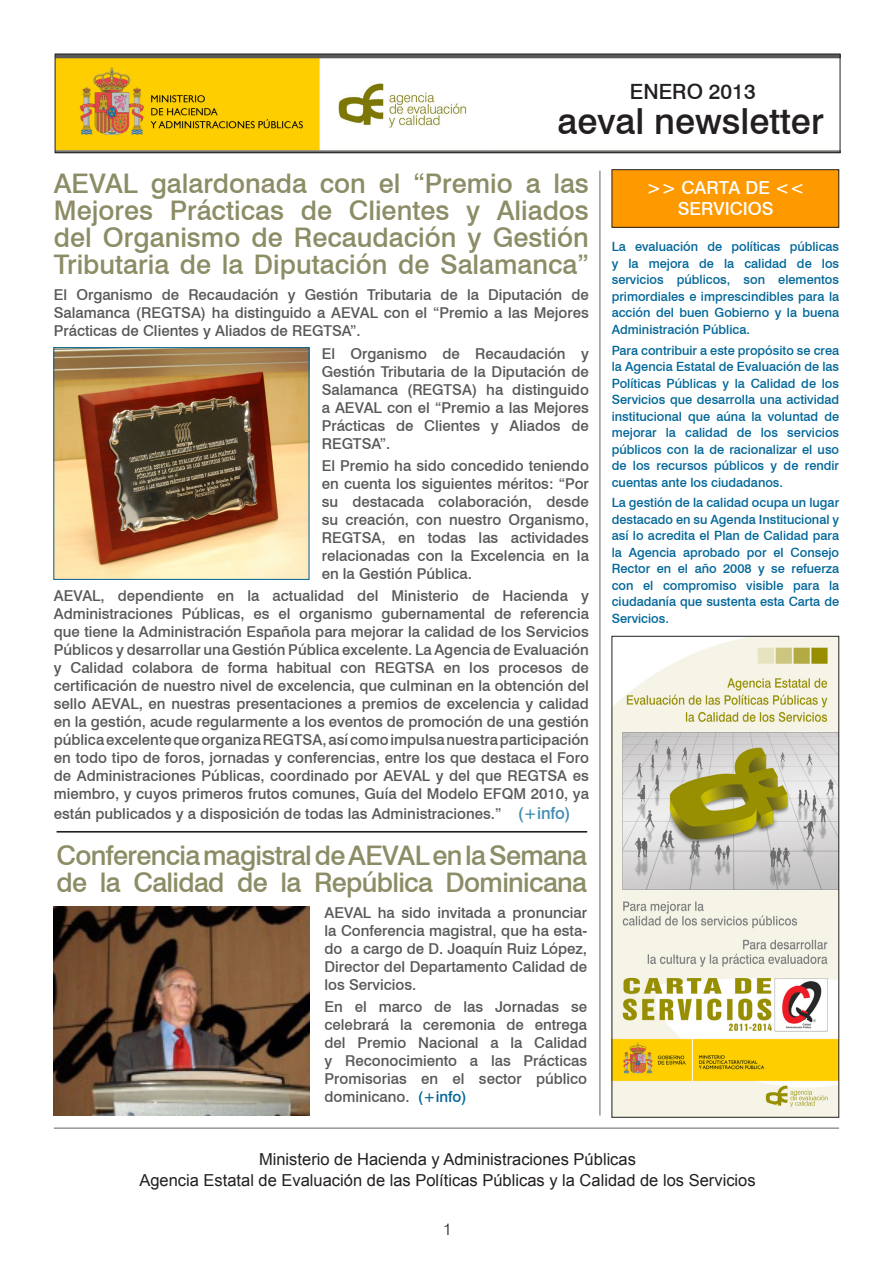
<style>
.page{position:relative;width:893px;height:1263px;background:#fff}
.page>*{position:absolute;margin:0;border:0;box-sizing:border-box;transform-origin:0 0}
.general{font:500 36px "Swiss 721 BT";color:#231f20}
.general-2{font:500 27px/27px "Swiss 721 BT";letter-spacing:-.025em;color:#8c8c66;text-align:justify}
.general-3{font:500 21px "Swiss 721 BT";color:#231f20}
.general-4{font:500 18px "Swiss 721 BT";color:#fff}
.general-5{font:16.5px "Arial";color:#231f20}
.general-6{font:300 16.5px "Swiss 721 BT";color:#231f20}
.general-7{font:500 15px/18px "Swiss 721 BT";color:#57585a;text-align:justify}
.general-8{font:500 12.75px/16.5px "Swiss 721 BT";color:#069;text-align:justify}
.s1{font-size:16.5px;color:#408cb3}
.s2{color:#069}
</style>
<div class="page">
<hr style="left:600px;top:171px;width:1px;height:944px;background:#636366">
<img style="left:57px;top:56px;width:781px;height:95px">
<div style="left:55px;top:54px;width:785px;height:99px;border:1px solid #231f20"></div>
<hr style="left:54px;top:1128px;width:785px;height:1px;background:#636366">
<div style="left:612px;top:170px;width:227px;height:57px;background:#f90"></div>
<div style="left:612px;top:169px;width:227px;height:58px;border:1px solid #231f20"></div>
<img style="left:614px;top:638px;width:223px;height:477px">
<img style="left:56px;top:349px;width:251px;height:229px">
<div style="left:54px;top:347px;width:255px;height:233px;border:1px solid #069"></div>
<hr style="left:57px;top:831px;width:530px;height:1px;background:#231f20">
<hr style="left:57px;top:832px;width:530px;height:1px;background:#231f20">
<img style="left:54px;top:906px;width:255px;height:209px">
<p class="general-3" style="left:630px;top:78px;width:127px">ENERO 2013</p>
<p class="general" style="left:557px;top:100px;width:268px">aeval newsletter</p>
<p class="general-2" style="left:54px;top:169px;width:537px">AEVAL galardonada con el “Premio a las Mejores Prácticas de Clientes y Aliados del Organismo de Recaudación y Gestión Tributaria de la Diputación de Salamanca”</p>
<p class="general-7" style="left:54px;top:286px;width:537px">El Organismo de Recaudación y Gestión Tributaria de la Diputación de Salamanca (REGTSA) ha distinguido a AEVAL con el “Premio a las Mejores Prácticas de Clientes y Aliados de REGTSA”.</p>
<p class="general-7" style="left:322px;top:344px;width:269px">El Organismo de Recaudación y Gestión Tributaria de la Diputación de Salamanca (REGTSA) ha distinguido a AEVAL con el “Premio a las Mejores Prácticas de Clientes y Aliados de REGTSA”.</p>
<p class="general-7" style="left:322px;top:456px;width:269px">El Premio ha sido concedido teniendo en cuenta los siguientes méritos: “Por su destacada colaboración, desde su creación, con nuestro Organismo, REGTSA, en todas las actividades relacionadas con la Excelencia en la en la Gestión Pública.</p>
<p class="general-7" style="left:54px;top:587px;width:537px">AEVAL, dependiente en la actualidad del Ministerio de Hacienda y Administraciones Públicas, es el organismo gubernamental de referencia que tiene la Administración Española para mejorar la calidad de los Servicios Públicos y desarrollar una Gestión Pública excelente. La Agencia de Evaluación y Calidad colabora de forma habitual con REGTSA en los procesos de certificación de nuestro nivel de excelencia, que culminan en la obtención del sello AEVAL, en nuestras presentaciones a premios de excelencia y calidad en la gestión, acude regularmente a los eventos de promoción de una gestión pública excelente que organiza REGTSA, así como impulsa nuestra participación en todo tipo de foros, jornadas y conferencias, entre los que destaca el Foro de Administraciones Públicas, coordinado por AEVAL y del que REGTSA es miembro, y cuyos primeros frutos comunes, Guía del Modelo EFQM 2010, ya</p>
<p class="general-7" style="left:54px;top:804px;width:518px">están publicados y a disposición de todas las Administraciones.” <span class="s1">(+info)</span></p>
<p class="general-2" style="left:57px;top:841px;width:532px">Conferencia magistral de AEVAL en la Semana de la Calidad de la República Dominicana</p>
<p class="general-7" style="left:325px;top:904px;width:264px">AEVAL ha sido invitada a pronunciar la Conferencia magistral, que ha esta&shy;do a cargo de D. Joaquín Ruiz López, Director del Departamento Calidad de los Servicios.</p>
<p class="general-7" style="left:325px;top:998px;width:264px">En el marco de las Jornadas se celebrará la ceremonia de entrega del Premio Nacional a la Calidad y Reconocimiento a las Prácticas Promisorias en el sector público dominicano. <span class="s2">(+info)</span></p>
<p class="general-4" style="left:646px;top:176px;width:160px">&gt;&gt; CARTA DE &lt;&lt;</p>
<p class="general-4" style="left:678px;top:198px;width:97px">SERVICIOS</p>
<p class="general-8" style="left:612px;top:238px;width:229px">La evaluación de políticas públicas y la mejora de la calidad de los servicios públicos, son elementos primordiales e imprescindibles para la acción del buen Gobierno y la buena Administración Pública.</p>
<p class="general-8" style="left:612px;top:342px;width:229px">Para contribuir a este propósito se crea la Agencia Estatal de Evaluación de las Políticas Públicas y la Calidad de los Servicios que desarrolla una actividad institucional que aúna la voluntad de mejorar la calidad de los servicios públicos con la de racionalizar el uso de los recursos públicos y de rendir cuentas ante los ciudadanos.</p>
<p class="general-8" style="left:612px;top:494px;width:229px">La gestión de la calidad ocupa un lugar destacado en su Agenda Institucional y así lo acredita el Plan de Calidad para la Agencia aprobado por el Consejo Rector en el año 2008 y se refuerza con el compromiso visible para la ciudadanía que sustenta esta Carta de Servicios.</p>
<p class="general-5" style="left:259px;top:1148px;width:378px">Ministerio de Hacienda y Administraciones Públicas</p>
<p class="general-5" style="left:139px;top:1170px;width:618px">Agencia Estatal de Evaluación de las Políticas Públicas y la Calidad de los Servicios</p>
<p class="general-6" style="left:443px;top:1219px;width:10px">1</p>
</div>
